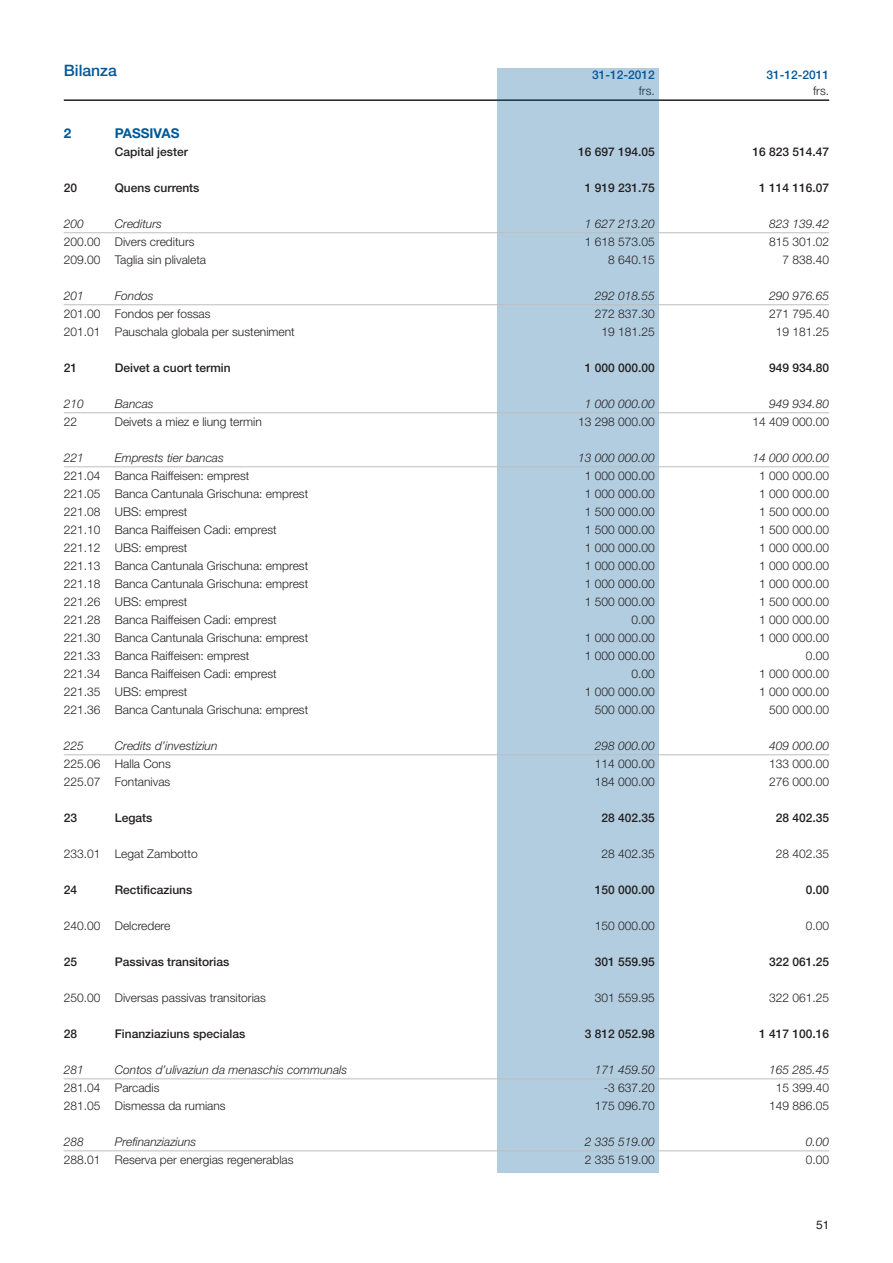
<style>
.page{position:relative;width:893px;height:1263px;background:#fff}
.page>*{position:absolute;margin:0;border:0;box-sizing:border-box;transform-origin:0 0}
.t1{font:500 15.75px "Helvetica Neue";color:#005899}
.t2{font:700 13.5px "Helvetica Neue";color:#005899}
.t3{font:300 12px "Helvetica Neue";color:#231f20}
.t4{font:italic 300 12px "Helvetica Neue";color:#231f20}
.t5{font:500 12px "Helvetica Neue";color:#231f20}
.t6{font:500 12px "Helvetica Neue";color:#005899}
.t7{font:12px "Helvetica";color:#231f20}
</style>
<div class="page">
<hr style="left:64px;top:99px;width:765px;height:2px;background:#231f20">
<div style="left:497px;top:68px;width:162px;height:1105px;background:#b3cde0"></div>
<hr style="left:64px;top:232px;width:765px;height:1px;background:#bcbec0">
<hr style="left:64px;top:304px;width:765px;height:1px;background:#bcbec0">
<hr style="left:64px;top:412px;width:765px;height:1px;background:#bcbec0">
<hr style="left:64px;top:466px;width:765px;height:1px;background:#bcbec0">
<hr style="left:64px;top:754px;width:765px;height:1px;background:#bcbec0">
<hr style="left:64px;top:1078px;width:765px;height:1px;background:#bcbec0">
<hr style="left:64px;top:1150px;width:765px;height:1px;background:#bcbec0">
<h1 class="t1" style="left:64px;top:61px;width:55px">Bilanza</h1>
<p class="t6" style="left:592px;top:67px;width:64px">31-12-2012</p>
<p class="t6" style="left:766px;top:67px;width:64px">31-12-2011</p>
<p class="t3" style="left:639px;top:84px;width:17px">frs.</p>
<p class="t3" style="left:813px;top:84px;width:17px">frs.</p>
<p class="t2" style="left:64px;top:125px;width:9px">2</p>
<p class="t2" style="left:115px;top:125px;width:66px">PASSIVAS</p>
<p class="t5" style="left:115px;top:145px;width:75px">Capital jester</p>
<p class="t5" style="left:578px;top:145px;width:78px">16 697 194.05</p>
<p class="t5" style="left:752px;top:145px;width:78px">16 823 514.47</p>
<p class="t5" style="left:64px;top:181px;width:15px">20</p>
<p class="t5" style="left:115px;top:181px;width:86px">Quens currents</p>
<p class="t5" style="left:585px;top:181px;width:72px">1 919 231.75</p>
<p class="t5" style="left:759px;top:181px;width:72px">1 114 116.07</p>
<p class="t4" style="left:64px;top:217px;width:22px">200</p>
<p class="t4" style="left:115px;top:217px;width:49px">Crediturs</p>
<p class="t4" style="left:585px;top:217px;width:72px">1 627 213.20</p>
<p class="t4" style="left:769px;top:217px;width:62px">823 139.42</p>
<p class="t3" style="left:64px;top:235px;width:132px">200.00 Divers crediturs</p>
<p class="t3" style="left:585px;top:235px;width:72px">1 618 573.05</p>
<p class="t3" style="left:769px;top:235px;width:62px">815 301.02</p>
<p class="t3" style="left:64px;top:253px;width:144px">209.00 Taglia sin plivaleta</p>
<p class="t3" style="left:608px;top:253px;width:48px">8 640.15</p>
<p class="t3" style="left:782px;top:253px;width:48px">7 838.40</p>
<p class="t4" style="left:64px;top:289px;width:22px">201</p>
<p class="t4" style="left:115px;top:289px;width:40px">Fondos</p>
<p class="t4" style="left:595px;top:289px;width:62px">292 018.55</p>
<p class="t4" style="left:769px;top:289px;width:62px">290 976.65</p>
<p class="t3" style="left:64px;top:307px;width:148px">201.00 Fondos per fossas</p>
<p class="t3" style="left:595px;top:307px;width:62px">272 837.30</p>
<p class="t3" style="left:769px;top:307px;width:62px">271 795.40</p>
<p class="t3" style="left:64px;top:325px;width:233px">201.01 Pauschala globala per susteniment</p>
<p class="t3" style="left:601px;top:325px;width:55px">19 181.25</p>
<p class="t3" style="left:776px;top:325px;width:55px">19 181.25</p>
<p class="t5" style="left:64px;top:361px;width:15px">21</p>
<p class="t5" style="left:115px;top:361px;width:117px">Deivet a cuort termin</p>
<p class="t5" style="left:585px;top:361px;width:72px">1 000 000.00</p>
<p class="t5" style="left:769px;top:361px;width:62px">949 934.80</p>
<p class="t4" style="left:64px;top:397px;width:22px">210</p>
<p class="t4" style="left:115px;top:397px;width:40px">Bancas</p>
<p class="t4" style="left:585px;top:397px;width:72px">1 000 000.00</p>
<p class="t4" style="left:769px;top:397px;width:62px">949 934.80</p>
<p class="t3" style="left:64px;top:415px;width:15px">22</p>
<p class="t3" style="left:115px;top:415px;width:149px">Deivets a miez e liung termin</p>
<p class="t3" style="left:578px;top:415px;width:78px">13 298 000.00</p>
<p class="t3" style="left:752px;top:415px;width:78px">14 409 000.00</p>
<p class="t4" style="left:64px;top:451px;width:22px">221</p>
<p class="t4" style="left:115px;top:451px;width:111px">Emprests tier bancas</p>
<p class="t4" style="left:578px;top:451px;width:78px">13 000 000.00</p>
<p class="t4" style="left:752px;top:451px;width:78px">14 000 000.00</p>
<p class="t3" style="left:64px;top:469px;width:187px">221.04 Banca Raiffeisen: emprest</p>
<p class="t3" style="left:585px;top:469px;width:72px">1 000 000.00</p>
<p class="t3" style="left:759px;top:469px;width:72px">1 000 000.00</p>
<p class="t3" style="left:64px;top:487px;width:246px">221.05 Banca Cantunala Grischuna: emprest</p>
<p class="t3" style="left:585px;top:487px;width:72px">1 000 000.00</p>
<p class="t3" style="left:759px;top:487px;width:72px">1 000 000.00</p>
<p class="t3" style="left:64px;top:505px;width:125px">221.08 UBS: emprest</p>
<p class="t3" style="left:585px;top:505px;width:72px">1 500 000.00</p>
<p class="t3" style="left:759px;top:505px;width:72px">1 500 000.00</p>
<p class="t3" style="left:64px;top:523px;width:214px">221.10 Banca Raiffeisen Cadi: emprest</p>
<p class="t3" style="left:585px;top:523px;width:72px">1 500 000.00</p>
<p class="t3" style="left:759px;top:523px;width:72px">1 500 000.00</p>
<p class="t3" style="left:64px;top:541px;width:125px">221.12 UBS: emprest</p>
<p class="t3" style="left:585px;top:541px;width:72px">1 000 000.00</p>
<p class="t3" style="left:759px;top:541px;width:72px">1 000 000.00</p>
<p class="t3" style="left:64px;top:559px;width:246px">221.13 Banca Cantunala Grischuna: emprest</p>
<p class="t3" style="left:585px;top:559px;width:72px">1 000 000.00</p>
<p class="t3" style="left:759px;top:559px;width:72px">1 000 000.00</p>
<p class="t3" style="left:64px;top:577px;width:246px">221.18 Banca Cantunala Grischuna: emprest</p>
<p class="t3" style="left:585px;top:577px;width:72px">1 000 000.00</p>
<p class="t3" style="left:759px;top:577px;width:72px">1 000 000.00</p>
<p class="t3" style="left:64px;top:595px;width:125px">221.26 UBS: emprest</p>
<p class="t3" style="left:585px;top:595px;width:72px">1 500 000.00</p>
<p class="t3" style="left:759px;top:595px;width:72px">1 500 000.00</p>
<p class="t3" style="left:64px;top:613px;width:214px">221.28 Banca Raiffeisen Cadi: emprest</p>
<p class="t3" style="left:631px;top:613px;width:25px">0.00</p>
<p class="t3" style="left:759px;top:613px;width:72px">1 000 000.00</p>
<p class="t3" style="left:64px;top:631px;width:246px">221.30 Banca Cantunala Grischuna: emprest</p>
<p class="t3" style="left:585px;top:631px;width:72px">1 000 000.00</p>
<p class="t3" style="left:759px;top:631px;width:72px">1 000 000.00</p>
<p class="t3" style="left:64px;top:649px;width:187px">221.33 Banca Raiffeisen: emprest</p>
<p class="t3" style="left:585px;top:649px;width:72px">1 000 000.00</p>
<p class="t3" style="left:806px;top:649px;width:25px">0.00</p>
<p class="t3" style="left:64px;top:667px;width:214px">221.34 Banca Raiffeisen Cadi: emprest</p>
<p class="t3" style="left:631px;top:667px;width:25px">0.00</p>
<p class="t3" style="left:759px;top:667px;width:72px">1 000 000.00</p>
<p class="t3" style="left:64px;top:685px;width:125px">221.35 UBS: emprest</p>
<p class="t3" style="left:585px;top:685px;width:72px">1 000 000.00</p>
<p class="t3" style="left:759px;top:685px;width:72px">1 000 000.00</p>
<p class="t3" style="left:64px;top:703px;width:246px">221.36 Banca Cantunala Grischuna: emprest</p>
<p class="t3" style="left:595px;top:703px;width:62px">500 000.00</p>
<p class="t3" style="left:769px;top:703px;width:62px">500 000.00</p>
<p class="t4" style="left:64px;top:739px;width:22px">225</p>
<p class="t4" style="left:115px;top:739px;width:104px">Credits d’investiziun</p>
<p class="t4" style="left:595px;top:739px;width:62px">298 000.00</p>
<p class="t4" style="left:769px;top:739px;width:62px">409 000.00</p>
<p class="t3" style="left:64px;top:757px;width:109px">225.06 Halla Cons</p>
<p class="t3" style="left:595px;top:757px;width:62px">114 000.00</p>
<p class="t3" style="left:769px;top:757px;width:62px">133 000.00</p>
<p class="t3" style="left:64px;top:775px;width:108px">225.07 Fontanivas</p>
<p class="t3" style="left:595px;top:775px;width:62px">184 000.00</p>
<p class="t3" style="left:769px;top:775px;width:62px">276 000.00</p>
<p class="t5" style="left:64px;top:811px;width:15px">23</p>
<p class="t5" style="left:115px;top:811px;width:39px">Legats</p>
<p class="t5" style="left:601px;top:811px;width:55px">28 402.35</p>
<p class="t5" style="left:776px;top:811px;width:55px">28 402.35</p>
<p class="t3" style="left:64px;top:847px;width:135px">233.01 Legat Zambotto</p>
<p class="t3" style="left:601px;top:847px;width:55px">28 402.35</p>
<p class="t3" style="left:776px;top:847px;width:55px">28 402.35</p>
<p class="t5" style="left:64px;top:883px;width:15px">24</p>
<p class="t5" style="left:115px;top:883px;width:79px">Rectificaziuns</p>
<p class="t5" style="left:595px;top:883px;width:62px">150 000.00</p>
<p class="t5" style="left:806px;top:883px;width:25px">0.00</p>
<p class="t3" style="left:64px;top:919px;width:108px">240.00 Delcredere</p>
<p class="t3" style="left:595px;top:919px;width:62px">150 000.00</p>
<p class="t3" style="left:806px;top:919px;width:25px">0.00</p>
<p class="t5" style="left:64px;top:955px;width:15px">25</p>
<p class="t5" style="left:115px;top:955px;width:116px">Passivas transitorias</p>
<p class="t5" style="left:595px;top:955px;width:62px">301 559.95</p>
<p class="t5" style="left:769px;top:955px;width:62px">322 061.25</p>
<p class="t3" style="left:64px;top:991px;width:204px">250.00 Diversas passivas transitorias</p>
<p class="t3" style="left:595px;top:991px;width:62px">301 559.95</p>
<p class="t3" style="left:769px;top:991px;width:62px">322 061.25</p>
<p class="t5" style="left:64px;top:1027px;width:15px">28</p>
<p class="t5" style="left:115px;top:1027px;width:132px">Finanziaziuns specialas</p>
<p class="t5" style="left:585px;top:1027px;width:72px">3 812 052.98</p>
<p class="t5" style="left:759px;top:1027px;width:72px">1 417 100.16</p>
<p class="t4" style="left:64px;top:1063px;width:22px">281</p>
<p class="t4" style="left:115px;top:1063px;width:234px">Contos d’ulivaziun da menaschis communals</p>
<p class="t4" style="left:595px;top:1063px;width:62px">171 459.50</p>
<p class="t4" style="left:769px;top:1063px;width:62px">165 285.45</p>
<p class="t3" style="left:64px;top:1081px;width:97px">281.04 Parcadis</p>
<p class="t3" style="left:604px;top:1081px;width:53px">-3 637.20</p>
<p class="t3" style="left:776px;top:1081px;width:55px">15 399.40</p>
<p class="t3" style="left:64px;top:1099px;width:163px">281.05 Dismessa da rumians</p>
<p class="t3" style="left:595px;top:1099px;width:62px">175 096.70</p>
<p class="t3" style="left:769px;top:1099px;width:62px">149 886.05</p>
<p class="t4" style="left:64px;top:1135px;width:22px">288</p>
<p class="t4" style="left:115px;top:1135px;width:83px">Prefinanziaziuns</p>
<p class="t4" style="left:585px;top:1135px;width:72px">2 335 519.00</p>
<p class="t4" style="left:806px;top:1135px;width:25px">0.00</p>
<p class="t3" style="left:64px;top:1153px;width:231px">288.01 Reserva per energias regenerablas</p>
<p class="t3" style="left:585px;top:1153px;width:72px">2 335 519.00</p>
<p class="t3" style="left:806px;top:1153px;width:25px">0.00</p>
<p class="t7" style="left:816px;top:1215px;width:15px">51</p>
</div>
